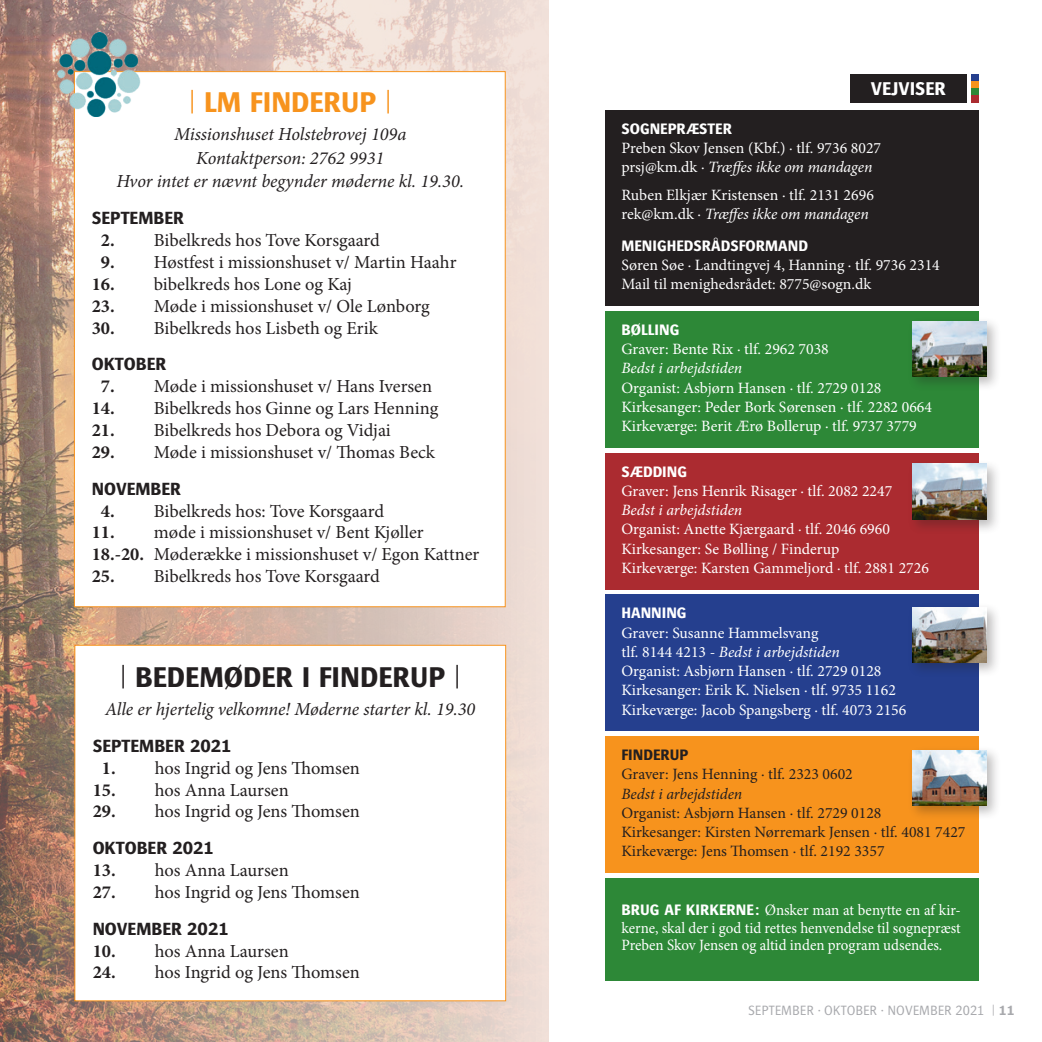
<style>
.page{position:relative;width:1042px;height:1042px;background:#fff}
.page>*{position:absolute;margin:0;border:0;box-sizing:border-box;transform-origin:0 0}
.t1{font:700 29.75px "Bosis Std";color:#231f20}
.t2{font:700 29.75px "Bosis Std";color:#f7931d}
.t3{font:700 19.25px "Bosis Std";color:#fff}
.t4{font:18.38px "Minion Pro";letter-spacing:-.005em;color:#231f20}
.t5{font:italic 18.38px "Minion Pro";letter-spacing:-.005em;color:#231f20}
.t6{font:700 18.38px "Bosis Std";color:#231f20}
.t7{font:15.75px/19.2px "Minion Pro";color:#fff}
.t8{font:15.75px "Minion Pro";color:#231f20}
.t9{font:15.75px/17.5px "Minion Pro";color:#fff;text-align:justify;scale:.95 1}
.t10{font:700 15.75px "Bosis Std";color:#fff}
.t11{font:italic 15.75px "Minion Pro";letter-spacing:-.005em;color:#fff}
.t12{font:italic 15.75px "Minion Pro";letter-spacing:-.005em;color:#231f20}
.t13{font:700 15.75px "Bosis Std";color:#231f20}
.t14{font:300 14px "Bosis Std";color:#a8a9ad}
.s1{font-weight:700}
.s2{font-style:italic}
.s3{font-family:"Bosis Std";font-weight:700}
</style>
<div class="page">
<img style="left:0;top:0;width:548px;height:1042px">
<div style="left:605px;top:311px;width:373px;height:136px;background:#2d8837"></div>
<div style="left:605px;top:453px;width:373px;height:136px;background:#ab2b30"></div>
<div style="left:605px;top:595px;width:373px;height:136px;background:#253f8e"></div>
<div style="left:605px;top:736px;width:373px;height:137px;background:#f7931d"></div>
<div style="left:605px;top:110px;width:373px;height:196px;background:#231f20"></div>
<div style="left:971px;top:74px;width:7px;height:7px;background:#253f8e"></div>
<div style="left:971px;top:81px;width:7px;height:7px;background:#f7931d"></div>
<div style="left:971px;top:88px;width:7px;height:8px;background:#2d8837"></div>
<div style="left:971px;top:96px;width:7px;height:7px;background:#ab2b30"></div>
<div style="left:850px;top:74px;width:116px;height:29px;background:#231f20"></div>
<div style="left:907px;top:316px;width:94px;height:75px;background:#231f20;opacity:.3"></div>
<img style="left:912px;top:321px;width:74px;height:55px">
<div style="left:907px;top:745px;width:94px;height:75px;background:#231f20;opacity:.3"></div>
<img style="left:912px;top:750px;width:74px;height:56px">
<div style="left:907px;top:602px;width:94px;height:75px;background:#231f20;opacity:.3"></div>
<img style="left:912px;top:607px;width:74px;height:56px">
<div style="left:907px;top:459px;width:94px;height:76px;background:#231f20;opacity:.3"></div>
<img style="left:912px;top:464px;width:74px;height:56px">
<div style="left:605px;top:878px;width:373px;height:103px;background:#2d8837"></div>
<div style="left:75px;top:645px;width:431px;height:356px;background:#fff"></div>
<div style="left:74px;top:645px;width:432px;height:356px;border:1px solid #f7931d"></div>
<div style="left:74px;top:71px;width:432px;height:536px;background:#fff;border:1px solid #f7931d"></div>
<img style="left:57px;top:33px;width:89px;height:83px">
<p class="t2" style="left:189px;top:86px;width:205px">| LM FINDERUP |</p>
<p class="t5" style="left:174px;top:122px;width:234px">Missionshuset Holstebrovej 109a</p>
<p class="t5" style="left:196px;top:146px;width:189px">Kontaktperson: 2762 9931</p>
<p class="t5" style="left:116px;top:169px;width:349px">Hvor intet er nævnt begynder møderne kl. 19.30.</p>
<p class="t6" style="left:92px;top:208px;width:94px">SEPTEMBER</p>
<p class="t4" style="left:101px;top:228px;width:280px"><span class="s1">2.</span> Bibelkreds hos Tove Korsgaard</p>
<p class="t4" style="left:101px;top:250px;width:357px"><span class="s1">9.</span> Høstfest i missionshuset v/ Martin Haahr</p>
<p class="t4" style="left:92px;top:272px;width:262px"><span class="s1">16.</span> bibelkreds hos Lone og Kaj</p>
<p class="t4" style="left:92px;top:294px;width:339px"><span class="s1">23.</span> Møde i missionshuset v/ Ole Lønborg</p>
<p class="t4" style="left:92px;top:315px;width:288px"><span class="s1">30.</span> Bibelkreds hos Lisbeth og Erik</p>
<p class="t6" style="left:92px;top:354px;width:76px">OKTOBER</p>
<p class="t4" style="left:101px;top:374px;width:333px"><span class="s1">7.</span> Møde i missionshuset v/ Hans Iversen</p>
<p class="t4" style="left:92px;top:396px;width:348px"><span class="s1">14.</span> Bibelkreds hos Ginne og Lars Henning</p>
<p class="t4" style="left:92px;top:418px;width:301px"><span class="s1">21.</span> Bibelkreds hos Debora og Vidjai</p>
<p class="t4" style="left:92px;top:440px;width:345px"><span class="s1">29.</span> Møde i missionshuset v/ Thomas Beck</p>
<p class="t6" style="left:92px;top:478px;width:91px">NOVEMBER</p>
<p class="t4" style="left:101px;top:498px;width:285px"><span class="s1">4.</span> Bibelkreds hos: Tove Korsgaard</p>
<p class="t4" style="left:92px;top:520px;width:333px"><span class="s1">11.</span> møde i missionshuset v/ Bent Kjøller</p>
<p class="t4" style="left:92px;top:542px;width:389px"><span class="s1">18.-20.</span> Møderække i missionshuset v/ Egon Kattner</p>
<p class="t4" style="left:92px;top:564px;width:290px"><span class="s1">25.</span> Bibelkreds hos Tove Korsgaard</p>
<p class="t1" style="left:120px;top:660px;width:342px">| BEDEMØDER I FINDERUP |</p>
<p class="t5" style="left:105px;top:696px;width:372px">Alle er hjertelig velkomne! Møderne starter kl. 19.30</p>
<p class="t6" style="left:93px;top:735px;width:140px">SEPTEMBER 2021</p>
<p class="t4" style="left:102px;top:755px;width:259px"><span class="s1">1.</span> hos Ingrid og Jens Thomsen</p>
<p class="t4" style="left:93px;top:777px;width:198px"><span class="s1">15.</span> hos Anna Laursen</p>
<p class="t4" style="left:93px;top:799px;width:269px"><span class="s1">29.</span> hos Ingrid og Jens Thomsen</p>
<p class="t6" style="left:93px;top:838px;width:123px">OKTOBER 2021</p>
<p class="t4" style="left:93px;top:858px;width:198px"><span class="s1">13.</span> hos Anna Laursen</p>
<p class="t4" style="left:93px;top:880px;width:269px"><span class="s1">27.</span> hos Ingrid og Jens Thomsen</p>
<p class="t6" style="left:93px;top:918px;width:138px">NOVEMBER 2021</p>
<p class="t4" style="left:93px;top:938px;width:198px"><span class="s1">10.</span> hos Anna Laursen</p>
<p class="t4" style="left:93px;top:960px;width:269px"><span class="s1">24.</span> hos Ingrid og Jens Thomsen</p>
<p class="t3" style="left:871px;top:78px;width:77px">VEJVISER</p>
<p class="t10" style="left:621px;top:119px;width:112px">SOGNEPRÆSTER</p>
<p class="t7" style="left:621px;top:138px;width:261px">Preben Skov Jensen (Kbf.) · tlf. 9736 8027 prsj@km.dk · <span class="s2">Træffes ikke om mandagen</span></p>
<p class="t7" style="left:621px;top:185px;width:254px">Ruben Elkjær Kristensen · tlf. 2131 2696 rek@km.dk · <span class="s2">Træffes ikke om mandagen</span></p>
<p class="t10" style="left:621px;top:237px;width:188px">MENIGHEDSRÅDSFORMAND</p>
<p class="t7" style="left:621px;top:255px;width:320px">Søren Søe · Landtingvej 4, Hanning · tlf. 9736 2314</p>
<p class="t7" style="left:621px;top:275px;width:251px">Mail til menighedsrådet: 8775@sogn.dk</p>
<p class="t10" style="left:621px;top:321px;width:59px">BØLLING</p>
<p class="t7" style="left:621px;top:339px;width:209px">Graver: Bente Rix · tlf. 2962 7038</p>
<p class="t11" style="left:621px;top:357px;width:122px">Bedst i arbejdstiden</p>
<p class="t7" style="left:621px;top:378px;width:262px">Organist: Asbjørn Hansen · tlf. 2729 0128</p>
<p class="t7" style="left:621px;top:397px;width:312px">Kirkesanger: Peder Bork Sørensen · tlf. 2282 0664</p>
<p class="t7" style="left:621px;top:416px;width:297px">Kirkeværge: Berit Ærø Bollerup · tlf. 9737 3779</p>
<p class="t10" style="left:621px;top:462px;width:67px">SÆDDING</p>
<p class="t7" style="left:621px;top:481px;width:272px">Graver: Jens Henrik Risager · tlf. 2082 2247</p>
<p class="t11" style="left:621px;top:499px;width:122px">Bedst i arbejdstiden</p>
<p class="t7" style="left:621px;top:520px;width:270px">Organist: Anette Kjærgaard · tlf. 2046 6960</p>
<p class="t7" style="left:621px;top:539px;width:219px">Kirkesanger: Se Bølling / Finderup</p>
<p class="t7" style="left:621px;top:558px;width:309px">Kirkeværge: Karsten Gammeljord · tlf. 2881 2726</p>
<p class="t10" style="left:621px;top:604px;width:67px">HANNING</p>
<p class="t7" style="left:621px;top:623px;width:220px">Graver: Susanne Hammelsvang<br>tlf. 8144 4213 - <span class="s2">Bedst i arbejdstiden</span></p>
<p class="t7" style="left:621px;top:661px;width:262px">Organist: Asbjørn Hansen · tlf. 2729 0128</p>
<p class="t7" style="left:621px;top:681px;width:276px">Kirkesanger: Erik K. Nielsen · tlf. 9735 1162</p>
<p class="t7" style="left:621px;top:700px;width:286px">Kirkeværge: Jacob Spangsberg · tlf. 4073 2156</p>
<p class="t13" style="left:621px;top:746px;width:69px">FINDERUP</p>
<p class="t8" style="left:621px;top:764px;width:233px">Graver: Jens Henning · tlf. 2323 0602</p>
<p class="t12" style="left:621px;top:783px;width:122px">Bedst i arbejdstiden</p>
<p class="t8" style="left:621px;top:802px;width:262px">Organist: Asbjørn Hansen · tlf. 2729 0128</p>
<p class="t8" style="left:621px;top:821px;width:345px">Kirkesanger: Kirsten Nørremark Jensen · tlf. 4081 7427</p>
<p class="t8" style="left:621px;top:841px;width:265px">Kirkeværge: Jens Thomsen · tlf. 2192 3357</p>
<p class="t9" style="left:621px;top:901px;width:359px"><span class="s3">BRUG AF KIRKERNE:</span> Ønsker man at benytte en af kir&shy;kerne, skal der i god tid rettes henvendelse til sognepræst Preben Skov Jensen og altid inden program udsendes.</p>
<p class="t14" style="left:748px;top:1003px;width:268px">SEPTEMBER · OKTOBER · NOVEMBER 2021 | <span class="s1">11</span></p>
</div>
